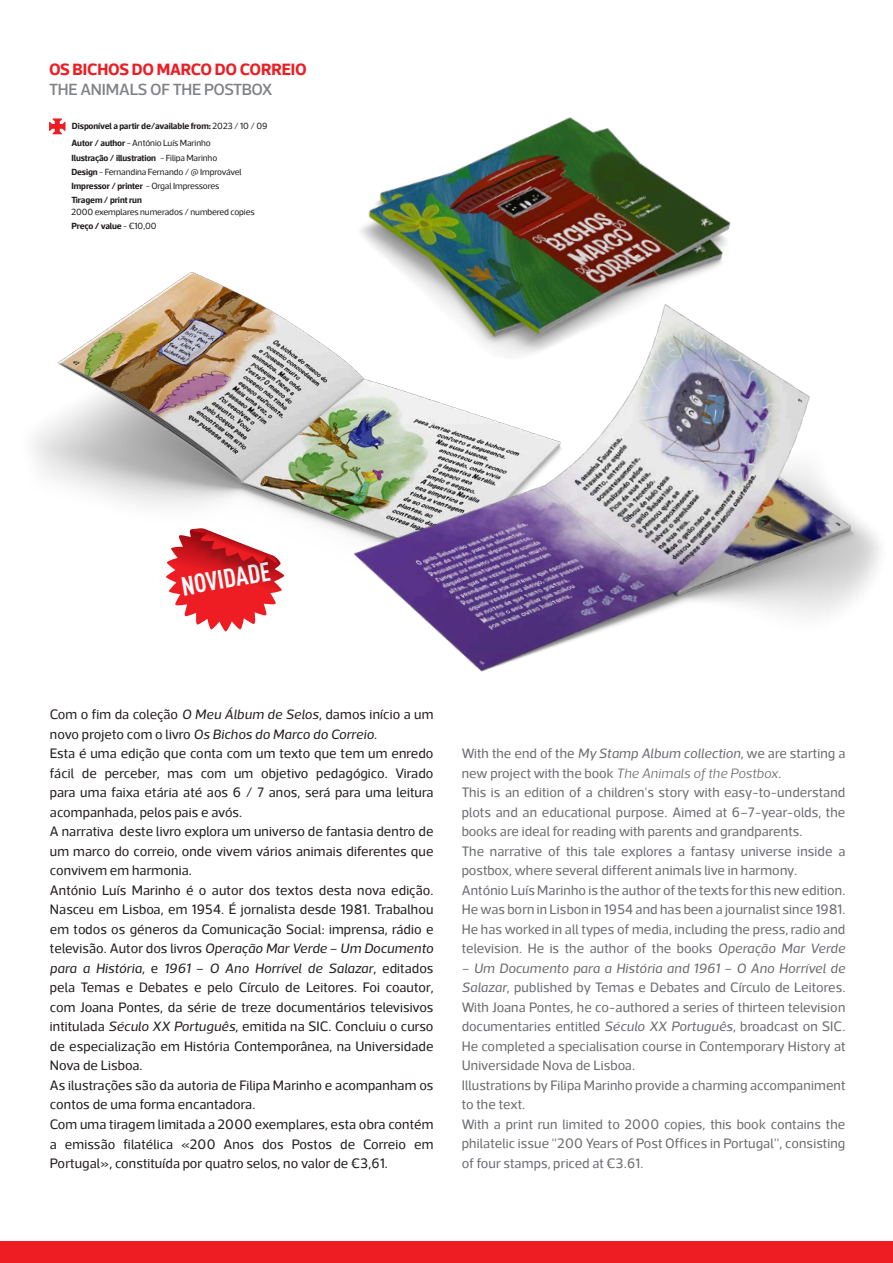
<style>
.page{position:relative;width:893px;height:1263px;background:#fff}
.page>*{position:absolute;margin:0;border:0;box-sizing:border-box;transform-origin:0 0}
.t1{font:700 26.25px "DIN Cond";color:#fff}
.t2{font:700 16.5px "Acto CTT";letter-spacing:-.01em;color:#ee1d23}
.t3{font:500 16.5px "Acto CTT";letter-spacing:-.03em;color:#808285}
.t4{font:13.8px/19.5px "Acto CTT";letter-spacing:.01em;color:#231f20;text-align:justify}
.t5{font:13.8px/19.5px "Acto CTT";letter-spacing:.01em;color:#6c6d70;text-align:justify}
.t6{font:700 9px "Acto CTT";letter-spacing:-.01em;color:#231f20}
.t7{font:9px "Acto CTT";letter-spacing:-.01em;color:#231f20}
.s1{font-weight:400}
.s2{font-weight:700}
.s3{font-weight:900}
.s4{font-style:italic}
.s5{font-weight:300;font-style:italic}
</style>
<div class="page">
<div style="left:0;top:1242px;width:893px;height:21px;background:#ee1d23"></div>
<svg style="left:49px;top:118px;width:17px;height:16px"></svg>
<img style="left:397px;top:117px;width:334px;height:133px">
<img style="left:33px;top:188px;width:560px;height:388px">
<img style="left:299px;top:250px;width:581px;height:422px">
<svg style="left:166px;top:528px;width:118px;height:103px"></svg>
<p class="t2" style="left:49px;top:59px;width:259px">OS BICHOS DO MARCO DO CORREIO</p>
<p class="t3" style="left:49px;top:79px;width:225px">THE ANIMALS OF THE POSTBOX</p>
<p class="t6" style="left:72px;top:120px;width:197px">Disponível a partir de/available from: <span class="s1">2023 / 10 / 09</span></p>
<p class="t7" style="left:71px;top:138px;width:141px"><span class="s2">Autor / author</span> - António Luís Marinho</p>
<p class="t6" style="left:71px;top:152px;width:147px">Ilustração / illustration <span class="s1">- Filipa Marinho</span></p>
<p class="t7" style="left:71px;top:166px;width:172px"><span class="s2">Design</span> - Fernandina Fernando / @ Improvável</p>
<p class="t6" style="left:71px;top:180px;width:150px">Impressor / printer <span class="s1">- Orgal Impressores</span></p>
<p class="t6" style="left:71px;top:194px;width:72px">Tiragem / print run</p>
<p class="t7" style="left:71px;top:207px;width:185px">2000 exemplares numerados / numbered copies</p>
<p class="t6" style="left:71px;top:221px;width:87px">Preço <span class="s3">/</span> value <span class="s1">- €10,00</span></p>
<p class="t1" style="left:179px;top:571px;width:92px;rotate:-10deg">NOVIDADE</p>
<p class="t4" style="left:50px;top:705px;width:385px">Com o fim da coleção <span class="s4">O Meu Álbum de Selos</span>, damos início a um novo projeto com o livro <span class="s4">Os Bichos do Marco do Correio</span>.</p>
<p class="t4" style="left:50px;top:744px;width:385px">Esta é uma edição que conta com um texto que tem um enredo fácil de perceber, mas com um objetivo pedagógico. Virado para uma faixa etária até aos 6 / 7 anos, será para uma leitura acompanhada, pelos pais e avós.</p>
<p class="t4" style="left:50px;top:822px;width:385px">A narrativa deste livro explora um universo de fantasia dentro de um marco do correio, onde vivem vários animais diferentes que convivem em harmonia.</p>
<p class="t4" style="left:50px;top:880px;width:385px">António Luís Marinho é o autor dos textos desta nova edição.<br>Nasceu em Lisboa, em 1954. É jornalista desde 1981. Trabalhou em todos os géneros da Comunicação Social: imprensa, rádio e televisão. Autor dos livros <span class="s4">Operação Mar Verde – Um Documento para a História</span>, e <span class="s4">1961 – O Ano Horrível de Salazar</span>, editados pela Temas e Debates e pelo Círculo de Leitores. Foi coautor, com Joana Pontes, da série de treze documentários televisivos intitulada <span class="s4">Século XX Português</span>, emitida na SIC. Concluiu o curso de especialização em História Contemporânea, na Universidade Nova de Lisboa.</p>
<p class="t4" style="left:50px;top:1075px;width:385px">As ilustrações são da autoria de Filipa Marinho e acompanham os contos de uma forma encantadora.</p>
<p class="t4" style="left:50px;top:1114px;width:385px">Com uma tiragem limitada a 2000 exemplares, esta obra contém a emissão filatélica «200 Anos dos Postos de Correio em Portugal», constituída por quatro selos, no valor de €3,61.</p>
<p class="t5" style="left:462px;top:744px;width:385px">With the end of the <span class="s4">My Stamp Album collection</span>, we are starting a new project with the book <span class="s5">The Animals of the Postbox</span>.</p>
<p class="t5" style="left:462px;top:783px;width:385px">This is an edition of a children's story with easy-to-understand plots and an educational purpose. Aimed at 6–7-year-olds, the books are ideal for reading with parents and grandparents.</p>
<p class="t5" style="left:462px;top:841px;width:385px">The narrative of this tale explores a fantasy universe inside a postbox, where several different animals live in harmony.</p>
<p class="t5" style="left:462px;top:880px;width:385px">António Luís Marinho is the author of the texts for this new edition.<br>He was born in Lisbon in 1954 and has been a journalist since 1981.<br>He has worked in all types of media, including the press, radio and television. He is the author of the books <span class="s4">Operação Mar Verde</span></p>
<p class="t5" style="left:462px;top:958px;width:385px"><span class="s4">– Um Documento para a História and 1961 – O Ano Horrível de Salazar</span>, published by Temas e Debates and Círculo de Leitores.<br>With Joana Pontes, he co-authored a series of thirteen television documentaries entitled <span class="s4">Século XX Português</span>, broadcast on SIC.<br>He completed a specialisation course in Contemporary History at Universidade Nova de Lisboa.</p>
<p class="t5" style="left:462px;top:1075px;width:385px">Illustrations by Filipa Marinho provide a charming accompaniment to the text.</p>
<p class="t5" style="left:462px;top:1114px;width:385px">With a print run limited to 2000 copies, this book contains the philatelic issue "200 Years of Post Offices in Portugal", consisting of four stamps, priced at €3.61.</p>
</div>
